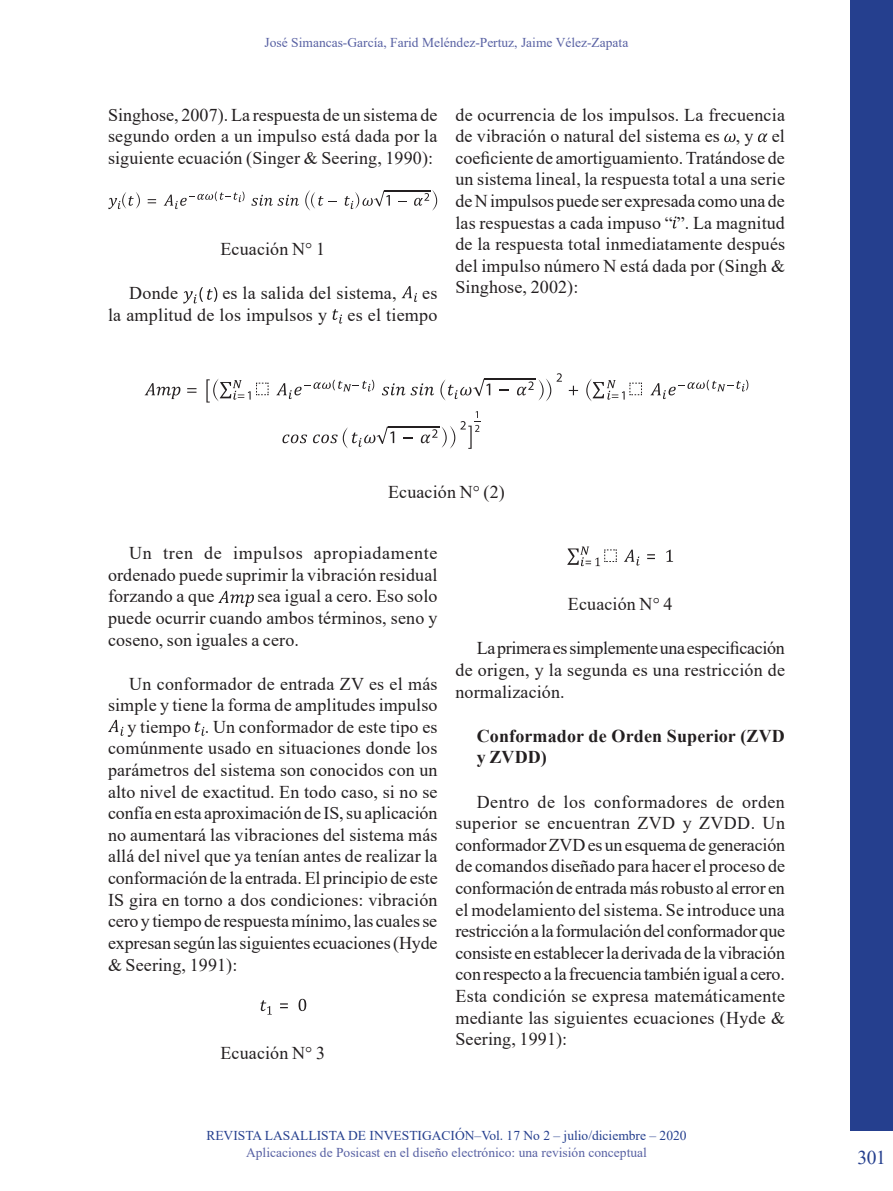
<style>
.page{position:relative;width:893px;height:1191px;background:#fff}
.page>*{position:absolute;margin:0;border:0;box-sizing:border-box;transform-origin:0 0}
.t1{font:19.5px "Times New Roman";color:#253f8e}
.CORRIDO{font:18px/21.6px "Times New Roman";letter-spacing:.005em;color:#231f20;text-align:justify}
.CORRIDO-2{font:700 18px/21.6px "Times New Roman";letter-spacing:.01em;color:#231f20}
.t2{font:13.5px "Times New Roman";color:#5861a3}
.t3{font:13.5px "Times New Roman";color:#253f8e}
</style>
<div class="page">
<div style="left:850px;top:0;width:43px;height:1131px;background:#253f8e"></div>
<svg style="left:148px;top:199px;width:8px;height:4px"></svg>
<svg style="left:164px;top:192px;width:81px;height:17px"></svg>
<svg style="left:251px;top:195px;width:48px;height:11px"></svg>
<hr style="left:385px;top:191px;width:46px;height:1px;background:#231f20">
<svg style="left:414px;top:190px;width:23px;height:21px"></svg>
<svg style="left:305px;top:190px;width:32px;height:21px"></svg>
<svg style="left:344px;top:191px;width:46px;height:18px"></svg>
<svg style="left:108px;top:192px;width:32px;height:17px"></svg>
<svg style="left:183px;top:287px;width:34px;height:16px"></svg>
<svg style="left:402px;top:286px;width:15px;height:16px"></svg>
<svg style="left:332px;top:309px;width:10px;height:15px"></svg>
<svg style="left:724px;top:133px;width:11px;height:9px"></svg>
<svg style="left:758px;top:133px;width:9px;height:9px"></svg>
<svg style="left:673px;top:216px;width:4px;height:12px"></svg>
<svg style="left:145px;top:383px;width:35px;height:16px"></svg>
<svg style="left:187px;top:388px;width:9px;height:5px"></svg>
<svg style="left:276px;top:380px;width:98px;height:19px"></svg>
<svg style="left:382px;top:383px;width:52px;height:12px"></svg>
<hr style="left:485px;top:379px;width:51px;height:1px;background:#231f20">
<svg style="left:557px;top:373px;width:5px;height:9px"></svg>
<svg style="left:569px;top:386px;width:9px;height:9px"></svg>
<svg style="left:650px;top:380px;width:98px;height:19px"></svg>
<svg style="left:282px;top:434px;width:25px;height:9px"></svg>
<hr style="left:388px;top:426px;width:52px;height:2px;background:#231f20">
<svg style="left:517px;top:378px;width:34px;height:23px"></svg>
<svg style="left:421px;top:411px;width:60px;height:38px"></svg>
<svg style="left:440px;top:379px;width:50px;height:21px"></svg>
<svg style="left:313px;top:426px;width:81px;height:22px"></svg>
<svg style="left:206px;top:378px;width:63px;height:24px"></svg>
<svg style="left:586px;top:378px;width:56px;height:23px"></svg>
<svg style="left:218px;top:591px;width:36px;height:16px"></svg>
<svg style="left:108px;top:720px;width:16px;height:16px"></svg>
<svg style="left:195px;top:721px;width:10px;height:15px"></svg>
<svg style="left:260px;top:1000px;width:11px;height:14px"></svg>
<svg style="left:280px;top:1003px;width:8px;height:5px"></svg>
<svg style="left:299px;top:998px;width:7px;height:13px"></svg>
<svg style="left:567px;top:546px;width:50px;height:20px"></svg>
<svg style="left:624px;top:549px;width:16px;height:16px"></svg>
<svg style="left:647px;top:554px;width:8px;height:5px"></svg>
<svg style="left:666px;top:549px;width:7px;height:13px"></svg>
<p class="t2" style="left:265px;top:33px;width:365px">José Simancas-García, Farid Meléndez-Pertuz, Jaime Vélez-Zapata</p>
<p class="CORRIDO" style="left:108px;top:103px;width:331px">Singhose, 2007). La respuesta de un sistema de segundo orden a un impulso está dada por la siguiente ecuación (Singer &amp; Seering, 1990):</p>
<p class="CORRIDO" style="left:220px;top:237px;width:106px">Ecuación N° 1</p>
<p class="CORRIDO" style="left:129px;top:282px;width:50px">Donde</p>
<p class="CORRIDO" style="left:222px;top:282px;width:176px">es la salida del sistema,</p>
<p class="CORRIDO" style="left:108px;top:282px;width:331px;text-align:right">es<br>la amplitud de los impulsos y es el tiempo</p>
<p class="CORRIDO" style="left:455px;top:103px;width:331px">de ocurrencia de los impulsos. La frecuencia de vibración o natural del sistema es , y el coeficiente de amortiguamiento. Tratándose de un sistema lineal, la respuesta total a una serie de N impulsos puede ser expresada como una de las respuestas a cada impuso “ ”. La magnitud de la respuesta total inmediatamente después del impulso número N está dada por (Singh &amp; Singhose, 2002):</p>
<p class="CORRIDO" style="left:388px;top:480px;width:118px">Ecuación N° (2)</p>
<p class="CORRIDO" style="left:108px;top:541px;width:331px;text-indent:21px">Un tren de impulsos apropiadamente ordenado puede suprimir la vibración residual forzando a que</p>
<p class="CORRIDO" style="left:108px;top:585px;width:331px;text-indent:150px">sea igual a cero. Eso solo puede ocurrir cuando ambos términos, seno y coseno, son iguales a cero.</p>
<p class="CORRIDO" style="left:129px;top:672px;width:310px">Un conformador de entrada ZV es el más</p>
<p class="CORRIDO" style="left:108px;top:694px;width:331px">simple y tiene la forma de amplitudes impulso</p>
<p class="CORRIDO" style="left:127px;top:715px;width:312px">y tiempo . Un conformador de este tipo es</p>
<p class="CORRIDO" style="left:108px;top:737px;width:331px">comúnmente usado en situaciones donde los</p>
<p class="CORRIDO" style="left:108px;top:758px;width:331px">parámetros del sistema son conocidos con un</p>
<p class="CORRIDO" style="left:108px;top:780px;width:331px">alto nivel de exactitud. En todo caso, si no se</p>
<p class="CORRIDO" style="left:108px;top:802px;width:331px">confía en esta aproximación de IS, su aplicación</p>
<p class="CORRIDO" style="left:108px;top:823px;width:331px">no aumentará las vibraciones del sistema más</p>
<p class="CORRIDO" style="left:108px;top:845px;width:331px">allá del nivel que ya tenían antes de realizar la</p>
<p class="CORRIDO" style="left:108px;top:866px;width:331px">conformación de la entrada. El principio de este</p>
<p class="CORRIDO" style="left:108px;top:888px;width:331px">IS gira en torno a dos condiciones: vibración</p>
<p class="CORRIDO" style="left:108px;top:910px;width:331px">cero y tiempo de respuesta mínimo, las cuales se</p>
<p class="CORRIDO" style="left:108px;top:931px;width:331px">expresan según las siguientes ecuaciones (Hyde</p>
<p class="CORRIDO" style="left:108px;top:953px;width:131px">&amp; Seering, 1991):</p>
<p class="CORRIDO" style="left:220px;top:1041px;width:106px">Ecuación N° 3</p>
<p class="CORRIDO" style="left:568px;top:593px;width:106px">Ecuación N° 4</p>
<p class="CORRIDO" style="left:455px;top:637px;width:331px;text-indent:21px">La primera es simplemente una especificación de origen, y la segunda es una restricción de normalización.</p>
<p class="CORRIDO-2" style="left:477px;top:724px;width:310px">Conformador de Orden Superior (ZVD y ZVDD)</p>
<p class="CORRIDO" style="left:455px;top:790px;width:331px;text-indent:21px">Dentro de los conformadores de orden superior se encuentran ZVD y ZVDD. Un conformador ZVD es un esquema de generación de comandos diseñado para hacer el proceso de conformación de entrada más robusto al error en el modelamiento del sistema. Se introduce una restricción a la formulación del conformador que consiste en establecer la derivada de la vibración con respecto a la frecuencia también igual a cero.<br>Esta condición se expresa matemáticamente mediante las siguientes ecuaciones (Hyde &amp; Seering, 1991):</p>
<p class="t3" style="left:206px;top:1126px;width:482px">REVISTA LASALLISTA DE INVESTIGACIÓN–Vol. 17 No 2 – julio/diciembre – 2020</p>
<p class="t2" style="left:246px;top:1142px;width:402px">Aplicaciones de Posicast en el diseño electrónico: una revisión conceptual</p>
<p class="t1" style="left:857px;top:1143px;width:30px">301</p>
</div>
